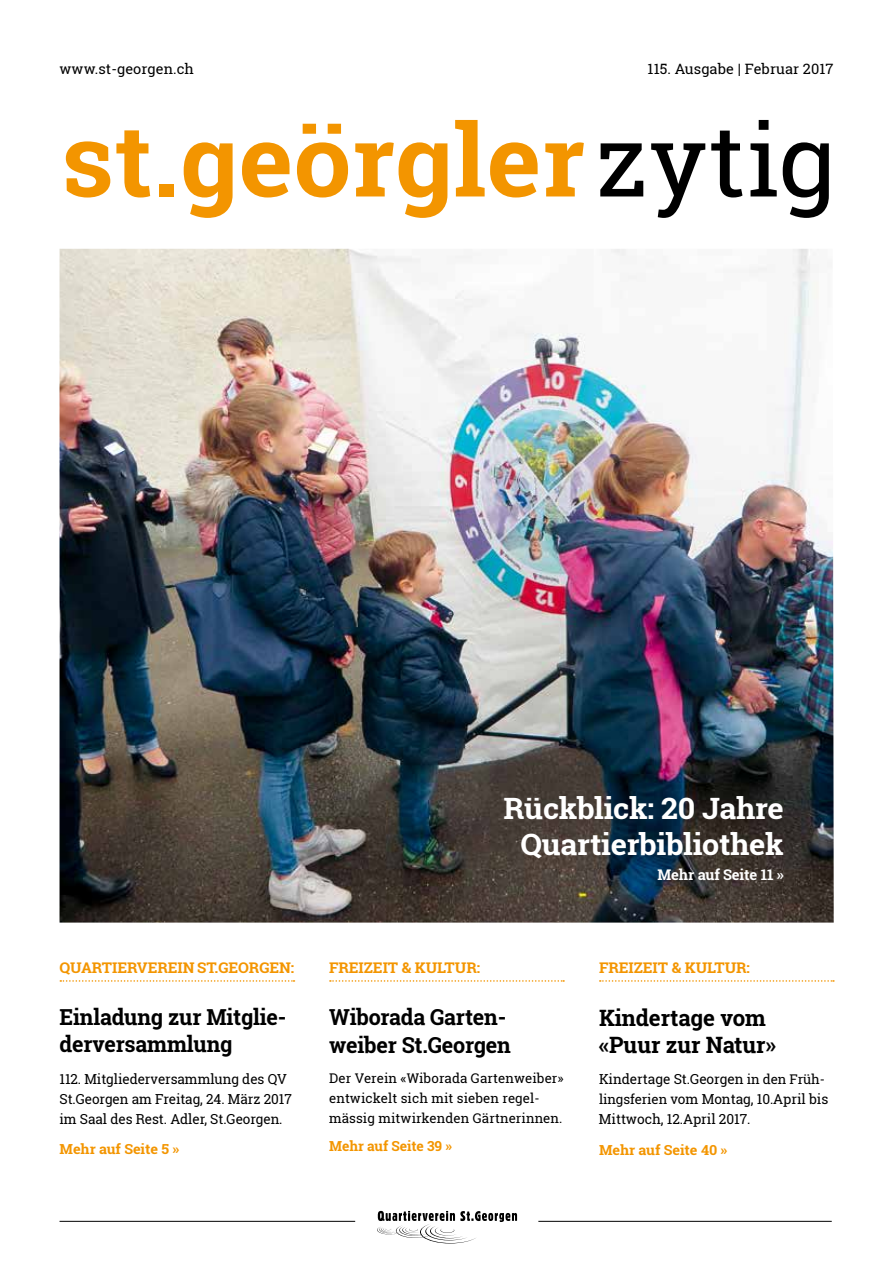
<style>
.page{position:relative;width:893px;height:1263px;background:#fff}
.page>*{position:absolute;margin:0;border:0;box-sizing:border-box;transform-origin:0 0}
.t1{font:700 100.5px "Roboto Slab";letter-spacing:.005em;color:#f39500}
.t2{font:700 29.4px/36px "Roboto Slab";letter-spacing:-.01em;color:#fff;text-align:center;scale:1.04 1}
.t3{font:700 22.5px/27.6px "Roboto Slab";letter-spacing:-.005em;color:#000}
.t4{font:700 22.05px/27.6px "Roboto Slab";letter-spacing:-.01em;color:#000}
.t5{font:700 14.7px "Roboto Slab";letter-spacing:-.005em;color:#f39500;scale:1.04 1}
.t6{font:700 14.7px "Roboto Slab";letter-spacing:-.01em;color:#fff}
.t7{font:14.25px "Roboto Slab";letter-spacing:.005em;color:#000}
.t8{font:13.8px/20px "Roboto Slab";letter-spacing:-.005em;color:#000}
.t9{font:700 13.8px "Roboto Slab";letter-spacing:-.005em;color:#f39500;scale:1.04 1}
.t10{font:700 13.8px "Roboto Slab";letter-spacing:-.005em;color:#f39500}
.t11{font:13.35px/19.8px "Roboto Slab";letter-spacing:.005em;color:#000}
.s1{font-size:102.45px}
.s2{font-weight:400;color:#000}
.s3{font-size:13.35px}
</style>
<div class="page">
<img style="left:60px;top:249px;width:774px;height:673px">
<svg style="left:60px;top:980px;width:234px;height:2px"></svg>
<svg style="left:377px;top:1211px;width:140px;height:32px"></svg>
<hr style="left:60px;top:1221px;width:295px;height:1px;background:#000">
<hr style="left:538px;top:1221px;width:294px;height:1px;background:#000">
<svg style="left:330px;top:980px;width:234px;height:2px"></svg>
<svg style="left:600px;top:980px;width:234px;height:2px"></svg>
<p class="t7" style="left:60px;top:60px;width:136px">www.st-georgen.ch</p>
<p class="t7" style="left:648px;top:60px;width:187px">115. Ausgabe | Februar 2017</p>
<h1 class="t1" style="left:61px;top:91px;width:777px"><span class="s1">s</span>t.geörgler<span class="s2">zytig</span></h1>
<p class="t5" style="left:60px;top:957px;width:227px">QUARTIERVEREIN ST.GEORGEN:</p>
<h3 class="t4" style="left:60px;top:1003px;width:228px">Einladung zur Mitglie&shy;derversammlung</h3>
<p class="t8" style="left:60px;top:1068px;width:234px">112. Mitgliederversammlung des QV<br>St.Georgen am Freitag, 24. März 2017 im Saal des Rest. Adler, St.Georgen.</p>
<p class="t9" style="left:60px;top:1140px;width:117px">Mehr auf Seite 5 »</p>
<h2 class="t2" style="left:503px;top:789px;width:271px">Rückblick: 20 Jahre<br>Quartierbibliothek</h2>
<p class="t6" style="left:658px;top:865px;width:128px">Mehr auf Seite 11 »</p>
<p class="t5" style="left:329px;top:957px;width:147px">FREIZEIT &amp; KULTUR:</p>
<p class="t5" style="left:599px;top:957px;width:147px">FREIZEIT &amp; KULTUR:</p>
<h3 class="t4" style="left:329px;top:1003px;width:183px">Wiborada Garten&shy;weiber St.Georgen</h3>
<p class="t11" style="left:329px;top:1068px;width:236px">Der Verein «Wiborada Gartenweiber» entwickelt sich mit sieben regel&shy;mässig mitwirkenden Gärtnerinnen.</p>
<p class="t10" style="left:329px;top:1137px;width:124px">Mehr auf Seite 39 »</p>
<h3 class="t3" style="left:599px;top:1003px;width:179px">Kindertage vom «Puur zur Natur»</h3>
<p class="t8" style="left:599px;top:1069px;width:231px">Kindertage St.Georgen <span class="s3">in den Früh&shy;lingsferien</span> vom Montag, 10.April bis<br>Mittwoch, 12.April 2017.</p>
<p class="t9" style="left:599px;top:1140px;width:125px">Mehr auf Seite 40 »</p>
</div>
